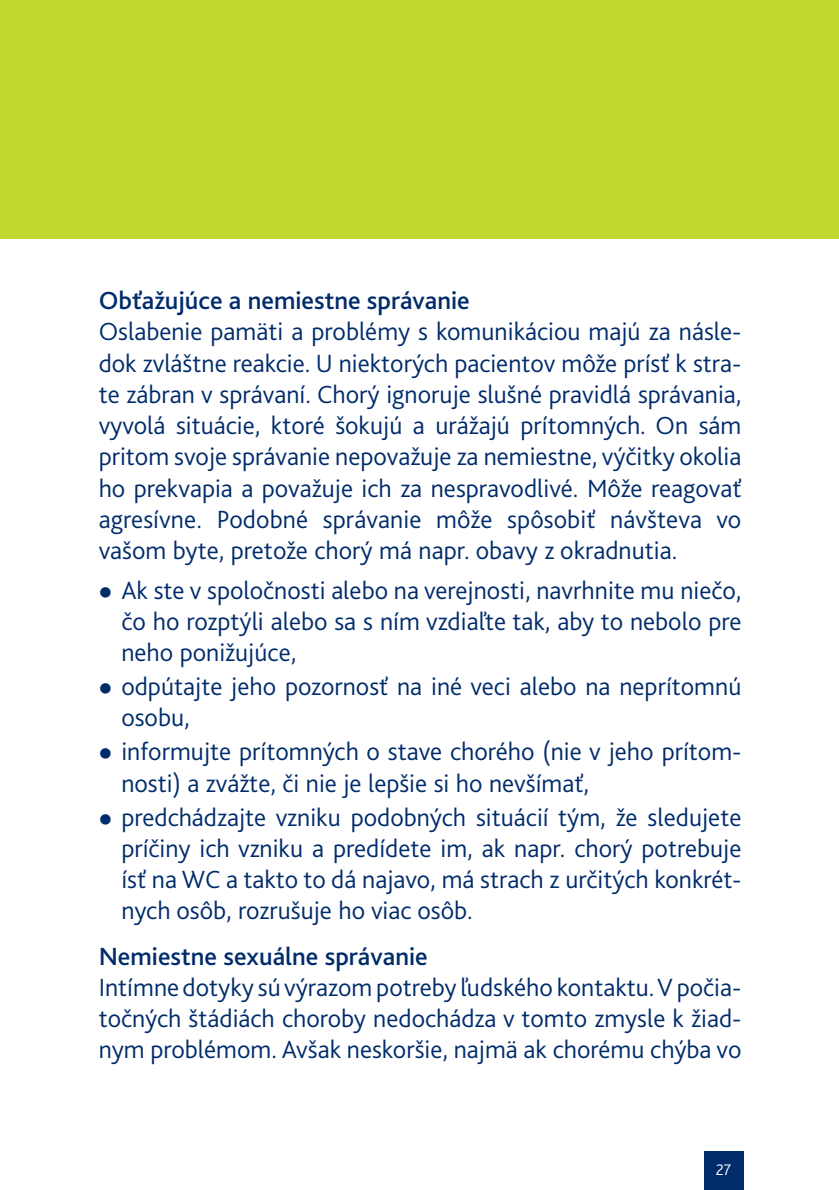
<style>
.page{position:relative;width:839px;height:1190px;background:#fff}
.page>*{position:absolute;margin:0;border:0;box-sizing:border-box;transform-origin:0 0}
._03_text{font:300 26px/31.2px "Bliss 2";color:#002c6b;text-align:justify}
._03_text_odr{font:300 26px/31.2px "Bliss 2";color:#002c6b;text-align:justify}
._03_text_tucny{font:500 26px "Bliss 2";color:#002c6b}
.t1{font:300 16px "Bliss 2";color:#fff}
</style>
<div class="page">
<div style="left:0;top:0;width:838px;height:238px;background:#c1d72f"></div>
<div style="left:703px;top:1151px;width:40px;height:38px;background:#002c6b"></div>
<p class="_03_text_tucny" style="left:99px;top:284px;width:372px">Obťažujúce a nemiestne správanie</p>
<p class="_03_text" style="left:99px;top:315px;width:644px">Oslabenie pamäti a problémy s komunikáciou majú za násle&shy;dok zvláštne reakcie. U niektorých pacientov môže prísť k stra&shy;te zábran v správaní. Chorý ignoruje slušné pravidlá správania, vyvolá situácie, ktoré šokujú a urážajú prítomných. On sám pritom svoje správanie nepovažuje za nemiestne, výčitky okolia ho prekvapia a považuje ich za nespravodlivé. Môže reagovať agresívne. Podobné správanie môže spôsobiť návšteva vo vašom byte, pretože chorý má napr. obavy z okradnutia.</p>
<p class="_03_text_odr" style="left:121px;top:574px;width:621px;text-indent:-23px">● Ak ste v spoločnosti alebo na verejnosti, navrhnite mu niečo, čo ho rozptýli alebo sa s ním vzdiaľte tak, aby to nebolo pre neho ponižujúce,</p>
<p class="_03_text_odr" style="left:121px;top:670px;width:621px;text-indent:-23px">● odpútajte jeho pozornosť na iné veci alebo na neprítomnú osobu,</p>
<p class="_03_text_odr" style="left:121px;top:735px;width:621px;text-indent:-23px">● informujte prítomných o stave chorého (nie v jeho prítom&shy;nosti) a zvážte, či nie je lepšie si ho nevšímať,</p>
<p class="_03_text_odr" style="left:121px;top:800px;width:621px;text-indent:-23px">● predchádzajte vzniku podobných situácií tým, že sledujete príčiny ich vzniku a predídete im, ak napr. chorý potrebuje ísť na WC a takto to dá najavo, má strach z určitých konkrét&shy;nych osôb, rozrušuje ho viac osôb.</p>
<p class="_03_text_tucny" style="left:99px;top:939px;width:330px">Nemiestne sexuálne správanie</p>
<p class="_03_text" style="left:99px;top:971px;width:644px">Intímne dotyky sú výrazom potreby ľudského kontaktu. Vpočia&shy;točných štádiách choroby nedochádza v tomto zmysle k žiad&shy;nym problémom. Avšak neskoršie, najmä ak chorému chýba vo</p>
<p class="t1" style="left:715px;top:1159px;width:17px">27</p>
</div>
